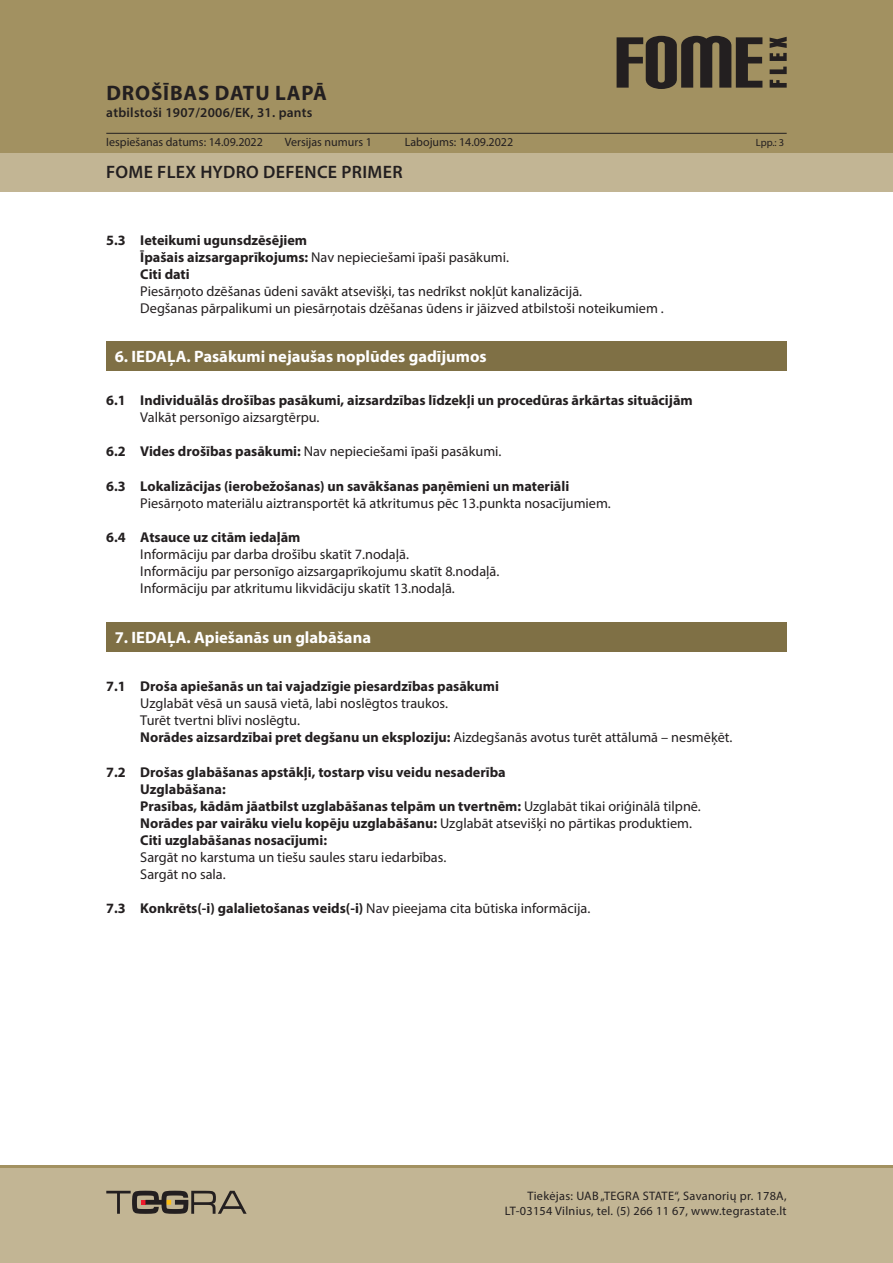
<style>
.page{position:relative;width:893px;height:1263px;background:#fff}
.page>*{position:absolute;margin:0;border:0;box-sizing:border-box;transform-origin:0 0}
.t1{font:700 21px "Myriad Pro";letter-spacing:.04em;color:#231f20}
.t2{font:600 18px "Myriad Pro";letter-spacing:.02em;color:#231f20}
.Skyrius_baltas{font:700 16.5px "Myriad Pro";color:#fff}
._1_1_skyrius_Boldas{font:700 14.25px "Myriad Pro";color:#231f20}
.Tekstas_paprastas{font:14.25px "Myriad Pro";color:#231f20}
._1_1_skyrius_Boldas-2{font:14.25px "Myriad Pro";color:#231f20}
.t3{font:600 13.5px "Myriad Pro";letter-spacing:.02em;color:#231f20}
.t4{font:12.3px/14.7px "Myriad Pro";letter-spacing:.025em;color:#231f20;text-align:right}
.t5{font:12px "Myriad Pro";color:#231f20}
.t6{font:10.5px "Myriad Pro";color:#231f20}
.s1{font-weight:700}
.s2{font-weight:400}
</style>
<div class="page">
<div style="left:0;top:0;width:893px;height:191px;background:#a29161"></div>
<div style="left:0;top:153px;width:893px;height:38px;background:#c2b594"></div>
<div style="left:0;top:1165px;width:893px;height:98px;background:#c2b594"></div>
<hr style="left:0;top:1165px;width:893px;height:2px;background:#a29161">
<svg style="left:770px;top:80px;width:17px;height:8px"></svg>
<svg style="left:770px;top:67px;width:17px;height:7px"></svg>
<svg style="left:770px;top:37px;width:17px;height:24px"></svg>
<svg style="left:617px;top:36px;width:145px;height:53px"></svg>
<svg style="left:106px;top:1191px;width:141px;height:23px"></svg>
<hr style="left:106px;top:133px;width:681px;height:1px;background:#231f20">
<div style="left:106px;top:341px;width:681px;height:30px;background:#7f7045"></div>
<div style="left:106px;top:622px;width:681px;height:30px;background:#7f7045"></div>
<h1 class="t1" style="left:107px;top:80px;width:222px">DROŠĪBAS DATU LAPĀ</h1>
<p class="t3" style="left:106px;top:104px;width:208px">atbilstoši 1907/2006/EK, 31. pants</p>
<p class="t5" style="left:106px;top:134px;width:158px">Iespiešanas datums: 14.09.2022</p>
<p class="t5" style="left:285px;top:134px;width:89px">Versijas numurs 1</p>
<p class="t5" style="left:405px;top:134px;width:110px">Labojums: 14.09.2022</p>
<p class="t6" style="left:756px;top:136px;width:30px">Lpp.: 3</p>
<p class="t2" style="left:106px;top:160px;width:298px">FOME FLEX HYDRO DEFENCE PRIMER</p>
<p class="_1_1_skyrius_Boldas" style="left:106px;top:230px;width:202px">5.3 Ieteikumi ugunsdzēsējiem</p>
<p class="_1_1_skyrius_Boldas-2" style="left:140px;top:248px;width:370px"><span class="s1">Īpašais aizsargaprīkojums:</span> Nav nepieciešami īpaši pasākumi.</p>
<p class="_1_1_skyrius_Boldas" style="left:140px;top:265px;width:51px">Citi dati</p>
<p class="Tekstas_paprastas" style="left:140px;top:282px;width:443px">Piesārņoto dzēšanas ūdeni savākt atsevišķi, tas nedrīkst nokļūt kanalizācijā.</p>
<p class="Tekstas_paprastas" style="left:140px;top:299px;width:525px">Degšanas pārpalikumi un piesārņotais dzēšanas ūdens ir jāizved atbilstoši noteikumiem .</p>
<p class="Skyrius_baltas" style="left:115px;top:346px;width:373px">6. IEDAĻA. Pasākumi nejaušas noplūdes gadījumos</p>
<p class="_1_1_skyrius_Boldas" style="left:106px;top:391px;width:588px">6.1 Individuālās drošības pasākumi, aizsardzības līdzekļi un procedūras ārkārtas situācijām</p>
<p class="Tekstas_paprastas" style="left:140px;top:409px;width:181px">Valkāt personīgo aizsargtērpu.</p>
<p class="_1_1_skyrius_Boldas-2" style="left:106px;top:443px;width:397px"><span class="s1">6.2 Vides drošības pasākumi:</span> Nav nepieciešami īpaši pasākumi.</p>
<p class="_1_1_skyrius_Boldas" style="left:106px;top:476px;width:464px">6.3 Lokalizācijas (ierobežošanas) un savākšanas paņēmieni un materiāli</p>
<p class="Tekstas_paprastas" style="left:140px;top:494px;width:472px">Piesārņoto materiālu aiztransportēt kā atkritumus pēc 13.punkta nosacījumiem.</p>
<p class="_1_1_skyrius_Boldas" style="left:106px;top:528px;width:196px">6.4 Atsauce uz citām iedaļām</p>
<p class="Tekstas_paprastas" style="left:140px;top:545px;width:270px">Informāciju par darba drošību skatīt 7.nodaļā.</p>
<p class="Tekstas_paprastas" style="left:140px;top:562px;width:361px">Informāciju par personīgo aizsargaprīkojumu skatīt 8.nodaļā.</p>
<p class="Tekstas_paprastas" style="left:140px;top:580px;width:316px">Informāciju par atkritumu likvidāciju skatīt 13.nodaļā.</p>
<p class="Skyrius_baltas" style="left:115px;top:627px;width:258px">7. IEDAĻA. Apiešanās un glabāšana</p>
<p class="_1_1_skyrius_Boldas" style="left:106px;top:677px;width:394px">7.1 Droša apiešanās un tai vajadzīgie piesardzības pasākumi</p>
<p class="Tekstas_paprastas" style="left:140px;top:695px;width:309px">Uzglabāt vēsā un sausā vietā, labi noslēgtos traukos.</p>
<p class="Tekstas_paprastas" style="left:140px;top:712px;width:161px">Turēt tvertni blīvi noslēgtu.</p>
<p class="_1_1_skyrius_Boldas" style="left:140px;top:728px;width:594px">Norādes aizsardzībai pret degšanu un eksploziju: <span class="s2">Aizdegšanās avotus turēt attālumā – nesmēķēt.</span></p>
<p class="_1_1_skyrius_Boldas" style="left:106px;top:762px;width:401px">7.2 Drošas glabāšanas apstākļi, tostarp visu veidu nesaderība</p>
<p class="_1_1_skyrius_Boldas" style="left:140px;top:780px;width:87px">Uzglabāšana:</p>
<p class="_1_1_skyrius_Boldas" style="left:140px;top:797px;width:562px">Prasības, kādām jāatbilst uzglabāšanas telpām un tvertnēm: <span class="s2">Uzglabāt tikai oriģinālā tilpnē.</span></p>
<p class="_1_1_skyrius_Boldas" style="left:140px;top:814px;width:553px">Norādes par vairāku vielu kopēju uzglabāšanu: <span class="s2">Uzglabāt atsevišķi no pārtikas produktiem.</span></p>
<p class="_1_1_skyrius_Boldas" style="left:140px;top:831px;width:188px">Citi uzglabāšanas nosacījumi:</p>
<p class="Tekstas_paprastas" style="left:140px;top:848px;width:307px">Sargāt no karstuma un tiešu saules staru iedarbības.</p>
<p class="Tekstas_paprastas" style="left:140px;top:866px;width:87px">Sargāt no sala.</p>
<p class="_1_1_skyrius_Boldas" style="left:106px;top:899px;width:486px">7.3 Konkrēts(-i) galalietošanas veids(-i) <span class="s2">Nav pieejama cita būtiska informācija.</span></p>
<p class="t4" style="left:505px;top:1188px;width:283px">Tiekėjas: UAB „TEGRA STATE“, Savanorių pr. 178A,<br>LT-03154 Vilnius, tel. (5) 266 11 67, www.tegrastate.lt</p>
</div>
